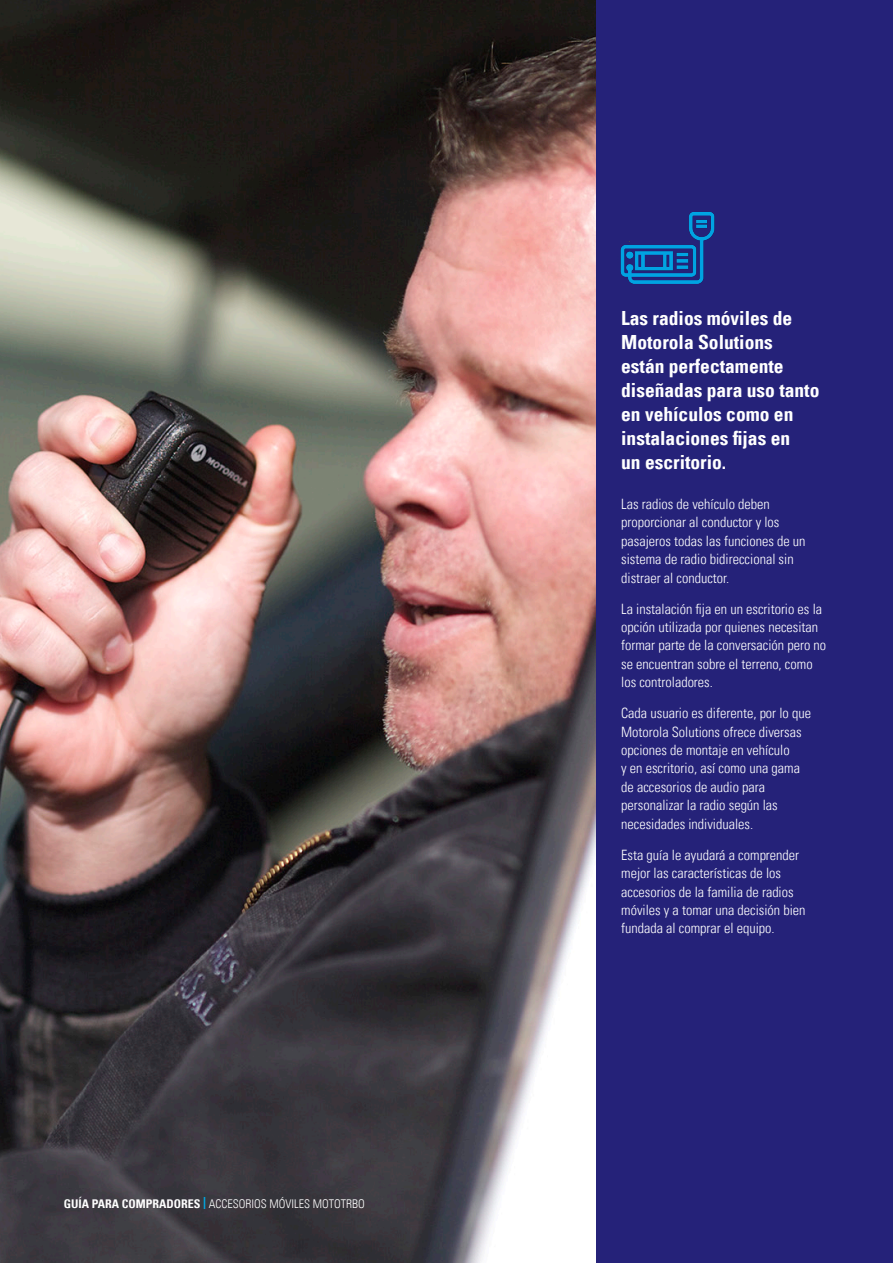
<style>
.page{position:relative;width:893px;height:1263px;background:#fff}
.page>*{position:absolute;margin:0;border:0;box-sizing:border-box;transform-origin:0 0}
.t1{font:700 condensed 19.5px/24px "Univers LT";color:#fff}
.t2{font:300 condensed 14.25px/18.3px "Univers LT";color:#fff}
.t3{font:300 condensed 12px "Univers LT";color:#fff}
.s1{font-weight:700}
.s2{font-weight:700;color:#00abe7}
</style>
<div class="page">
<div style="left:558px;top:0;width:335px;height:1263px;background:#252279"></div>
<img style="left:0;top:0;width:595px;height:1263px">
<img style="left:620px;top:212px;width:95px;height:72px">
<p class="t3" style="left:64px;top:1196px;width:303px"><span class="s1">GUÍA PARA COMPRADORES</span> <span class="s2">|</span> ACCESORIOS MÓVILES MOTOTRBO</p>
<p class="t1" style="left:621px;top:306px;width:200px">Las radios móviles de<br>Motorola Solutions están perfectamente diseñadas para uso tanto en vehículos como en instalaciones fijas en<br>un escritorio.</p>
<p class="t2" style="left:621px;top:495px;width:186px">Las radios de vehículo deben proporcionar al conductor y los pasajeros todas las funciones de un sistema de radio bidireccional sin distraer al conductor.</p>
<p class="t2" style="left:621px;top:599px;width:206px">La instalación fija en un escritorio es la opción utilizada por quienes necesitan formar parte de la conversación pero no se encuentran sobre el terreno, como los controladores.</p>
<p class="t2" style="left:621px;top:704px;width:191px">Cada usuario es diferente, por lo que<br>Motorola Solutions ofrece diversas opciones de montaje en vehículo<br>y en escritorio, así como una gama de accesorios de audio para personalizar la radio según las necesidades individuales.</p>
<p class="t2" style="left:621px;top:845px;width:186px">Esta guía le ayudará a comprender mejor las características de los accesorios de la familia de radios móviles y a tomar una decisión bien fundada al comprar el equipo.</p>
</div>
